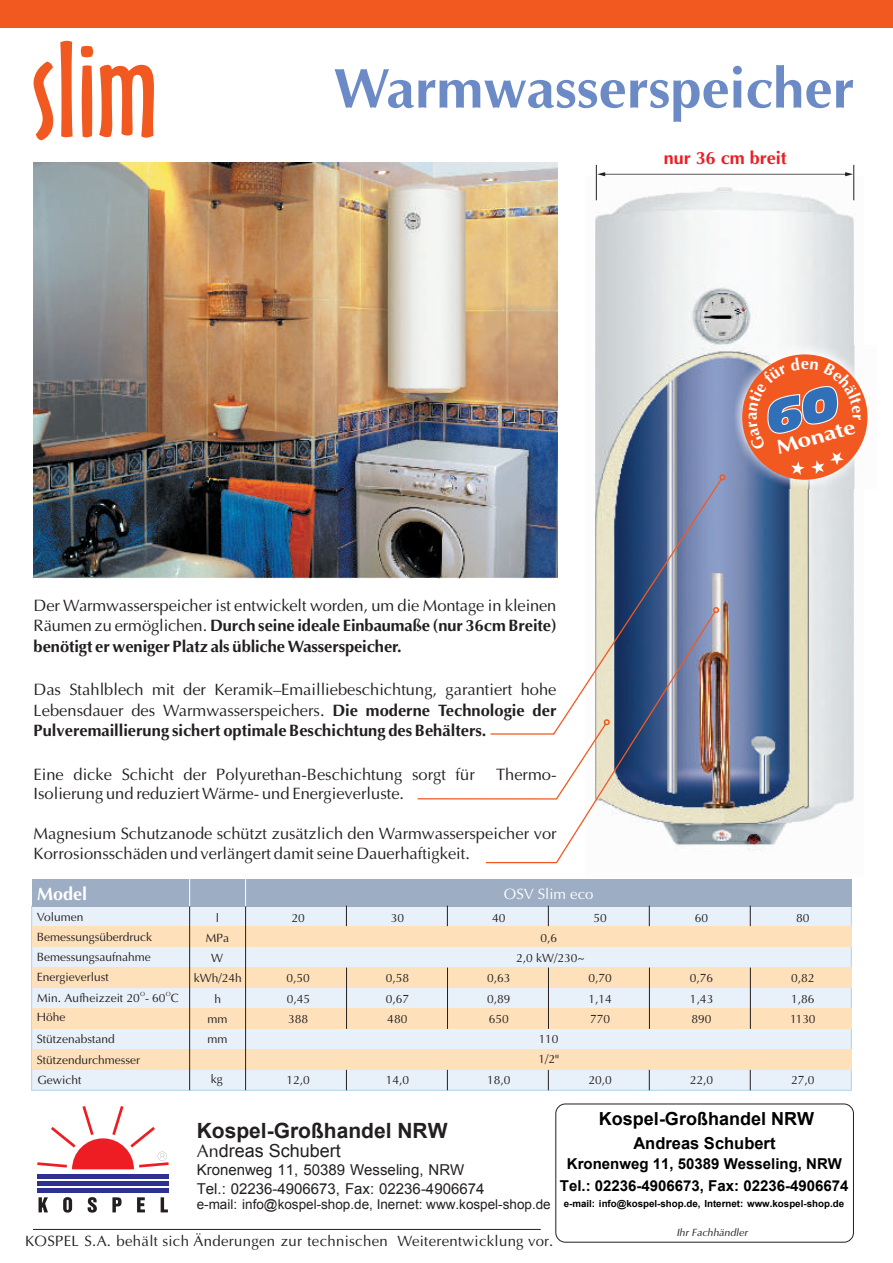
<style>
.page{position:relative;width:893px;height:1263px;background:#fff}
.page>*{position:absolute;margin:0;border:0;box-sizing:border-box;transform-origin:0 0}
.t1{font:126.3px "Oz Handicraft BT";color:#f15921}
.t2{font:700 56.1px "Ottawa";color:#6c8bc6}
.t3{font:700 21px "Arial";color:#231f20}
.t4{font:700 20.25px "Ottawa";color:#fff;scale:1.2 1}
.t5{font:700 18px "Arial";color:#000}
.t6{font:18px "Arial";color:#231f20}
.t7{font:700 18px "Ottawa";color:#ee1d23}
.t8{font:700 18px "Ottawa";color:#fff}
.t9{font:16.5px/20.4px "Ottawa";color:#231f20}
.t10{font:700 16.5px/20.4px "Ottawa";letter-spacing:-.005em;color:#231f20;text-align:justify}
.t11{font:700 16.5px "Arial";color:#000}
.t12{font:700 16.5px "Ottawa";color:#fff}
.t13{font:15px/18.5px "Arial";color:#231f20}
.t14{font:700 15px/21.9px "Arial";color:#000;text-align:center}
.t15{font:15px "Ottawa";letter-spacing:.02em;color:#231f20}
.t16{font:15px "Ottawa";color:#fff}
.t17{font:13.5px "Arial";color:#231f20}
.t18{font:12px/21.1px "Ottawa";color:#231f20}
.t19{font:italic 10.5px "Ottawa";color:#231f20}
.t20{font:700 9.75px "Arial";color:#000}
.t21{font:6px "Ottawa";color:#231f20}
.s1{font-weight:400}
.s2{font-weight:700}
.s3{font-family:"Ottawa"}
</style>
<div class="page">
<img style="left:33px;top:162px;width:524px;height:417px">
<img style="left:594px;top:176px;width:261px;height:675px">
<hr style="left:596px;top:165px;width:1px;height:35px;background:#231f20">
<hr style="left:853px;top:165px;width:1px;height:35px;background:#231f20">
<svg style="left:597px;top:172px;width:256px;height:4px"></svg>
<svg style="left:37px;top:1106px;width:132px;height:63px"></svg>
<svg style="left:39px;top:1197px;width:129px;height:15px"></svg>
<div style="left:556px;top:1104px;width:298px;height:138px;border:1px solid #231f20;border-radius:10px"></div>
<hr style="left:33px;top:1229px;width:508px;height:1px;background:#231f20">
<svg style="left:486px;top:735px;width:233px;height:128px"></svg>
<svg style="left:490px;top:474px;width:235px;height:261px"></svg>
<svg style="left:418px;top:719px;width:192px;height:80px"></svg>
<div style="left:31px;top:906px;width:820px;height:184px;background:#e8f0f9;border:1px solid #aad6f2"></div>
<div style="left:32px;top:879px;width:819px;height:27px;background:#9dadc3"></div>
<div style="left:32px;top:927px;width:819px;height:20px;background:#fee0ba"></div>
<div style="left:32px;top:967px;width:819px;height:21px;background:#fee0ba"></div>
<div style="left:32px;top:1008px;width:819px;height:21px;background:#fee0ba"></div>
<div style="left:32px;top:1049px;width:819px;height:21px;background:#fee0ba"></div>
<hr style="left:245px;top:906px;width:1px;height:184px;background:#231f20">
<svg style="left:245px;top:879px;width:1px;height:27px"></svg>
<hr style="left:189px;top:906px;width:1px;height:184px;background:#231f20">
<svg style="left:189px;top:879px;width:1px;height:27px"></svg>
<hr style="left:346px;top:967px;width:1px;height:62px;background:#231f20">
<hr style="left:447px;top:967px;width:1px;height:62px;background:#231f20">
<hr style="left:548px;top:967px;width:1px;height:62px;background:#231f20">
<hr style="left:750px;top:967px;width:1px;height:62px;background:#231f20">
<hr style="left:649px;top:967px;width:1px;height:62px;background:#231f20">
<svg style="left:346px;top:906px;width:1px;height:20px"></svg>
<svg style="left:447px;top:906px;width:1px;height:20px"></svg>
<svg style="left:548px;top:906px;width:1px;height:20px"></svg>
<svg style="left:750px;top:906px;width:1px;height:20px"></svg>
<svg style="left:649px;top:906px;width:1px;height:20px"></svg>
<svg style="left:346px;top:1070px;width:1px;height:20px"></svg>
<svg style="left:447px;top:1070px;width:1px;height:20px"></svg>
<svg style="left:548px;top:1070px;width:1px;height:20px"></svg>
<svg style="left:750px;top:1070px;width:1px;height:20px"></svg>
<svg style="left:649px;top:1070px;width:1px;height:20px"></svg>
<img style="left:733px;top:346px;width:135px;height:142px">
<div style="left:742px;top:354px;width:125px;height:126px;background:#f15921;border-radius:50%"></div>
<div style="left:0;top:0;width:893px;height:27px;background:#f15921"></div>
<hr style="left:37px;top:1175px;width:132px;height:4px;background:#2e3092">
<hr style="left:37px;top:1188px;width:132px;height:4px;background:#2e3092">
<hr style="left:37px;top:1181px;width:132px;height:4px;background:#2e3092">
<svg style="left:748px;top:357px;width:114px;height:118px"></svg>
<h1 class="t1" style="left:31px;top:40px;width:128px">slim</h1>
<h2 class="t2" style="left:334px;top:66px;width:522px">Warmwasserspeicher</h2>
<p class="t7" style="left:664px;top:151px;width:125px">nur 36 cm breit</p>
<p class="t12" style="left:745px;top:420px;width:10px;rotate:-90deg">a</p>
<p class="t12" style="left:801px;top:357px;width:10px">e</p>
<p class="t4" style="left:775px;top:439px;width:69px;rotate:-15deg">Mon e</p>
<p class="t10" style="left:34px;top:597px;width:524px"><span class="s1">Der Warmwasserspeicher ist entwickelt worden, um die Montage in kleinen Räumen zu ermöglichen.</span> Durch seine ideale Einbaumaße (nur 36cm Breite) benötigt er weniger Platz als übliche Wasserspeicher.</p>
<p class="t9" style="left:34px;top:681px;width:524px;text-align:justify">Das Stahlblech mit der Keramik–Emailliebeschichtung, garantiert hohe Lebensdauer des Warmwasserspeichers. <span class="s2">Die moderne Technologie der Pulveremaillierung sichert optimale Beschichtung des Behälters.</span></p>
<p class="t9" style="left:34px;top:765px;width:443px">Eine dicke Schicht der Polyurethan-Beschichtung sorgt für</p>
<p class="t9" style="left:496px;top:765px;width:62px">Thermo-</p>
<p class="t9" style="left:34px;top:785px;width:372px">Isolierung und reduziert Wärme- und Energieverluste.</p>
<p class="t9" style="left:34px;top:825px;width:525px;line-height:20px">Magnesium Schutzanode schützt zusätzlich den Warmwasserspeicher vor<br>Korrosionsschäden und verlängert damit seine Dauerhaftigkeit.</p>
<p class="t8" style="left:37px;top:887px;width:52px">Model</p>
<p class="t16" style="left:504px;top:888px;width:91px">OSV Slim eco</p>
<p class="t18" style="left:37px;top:908px;width:117px;line-height:20.1px">Volumen<br>Bemessungsüberdruck<br>Bemessungsaufnahme<br>Energieverlust</p>
<p class="t21" style="left:140px;top:991px;width:6px">O</p>
<p class="t21" style="left:166px;top:991px;width:6px">O</p>
<p class="t18" style="left:37px;top:989px;width:143px;line-height:19.8px">Min. Aufheizzeit 20 - 60 C<br>Höhe</p>
<p class="t18" style="left:37px;top:1029px;width:105px">Stützenabstand<br>Stützendurchmesser</p>
<p class="t18" style="left:38px;top:1070px;width:45px">Gewicht</p>
<p class="t18" style="left:216px;top:908px;width:5px">l</p>
<p class="t18" style="left:206px;top:929px;width:25px">MPa</p>
<p class="t18" style="left:194px;top:948px;width:50px;line-height:20.7px;text-align:center">W kWh/24h h</p>
<p class="t18" style="left:208px;top:1010px;width:21px;line-height:20px">mm mm</p>
<p class="t18" style="left:211px;top:1069px;width:13px">kg</p>
<p class="t18" style="left:291px;top:909px;width:15px">20</p>
<p class="t18" style="left:391px;top:909px;width:15px">30</p>
<p class="t18" style="left:492px;top:909px;width:15px">40</p>
<p class="t18" style="left:593px;top:909px;width:15px">50</p>
<p class="t18" style="left:695px;top:909px;width:15px">60</p>
<p class="t18" style="left:796px;top:909px;width:15px">80</p>
<p class="t18" style="left:516px;top:929px;width:70px;line-height:19.8px;text-align:center">0,6<br>2,0 kW/230~</p>
<p class="t18" style="left:286px;top:969px;width:25px">0,50<br>0,45</p>
<p class="t18" style="left:386px;top:969px;width:25px">0,58<br>0,67</p>
<p class="t18" style="left:487px;top:969px;width:25px">0,63<br>0,89</p>
<p class="t18" style="left:588px;top:969px;width:25px">0,70<br>1,14</p>
<p class="t18" style="left:690px;top:969px;width:25px">0,76<br>1,43</p>
<p class="t18" style="left:791px;top:969px;width:25px">0,82<br>1,86</p>
<p class="t18" style="left:288px;top:1009px;width:22px">388</p>
<p class="t18" style="left:387px;top:1009px;width:22px">480</p>
<p class="t18" style="left:489px;top:1009px;width:22px">650</p>
<p class="t18" style="left:590px;top:1009px;width:22px">770</p>
<p class="t18" style="left:691px;top:1009px;width:22px">890</p>
<p class="t18" style="left:790px;top:1009px;width:27px">1130</p>
<p class="t18" style="left:538px;top:1031px;width:22px;line-height:19.6px">110<br>1/2"</p>
<p class="t18" style="left:286px;top:1070px;width:25px">12,0</p>
<p class="t18" style="left:386px;top:1070px;width:25px">14,0</p>
<p class="t18" style="left:487px;top:1070px;width:25px">18,0</p>
<p class="t18" style="left:588px;top:1070px;width:25px">20,0</p>
<p class="t18" style="left:690px;top:1070px;width:25px">22,0</p>
<p class="t18" style="left:791px;top:1070px;width:25px">27,0</p>
<p class="t3" style="left:197px;top:1119px;width:252px">Kospel-Großhandel NRW</p>
<p class="t6" style="left:197px;top:1140px;width:146px"><span class="s3">An</span>dreas Schubert</p>
<p class="t13" style="left:197px;top:1161px;width:289px">Kronenweg 11, 50389 Wesseling, NRW<br>Tel.: 02236-4906673, Fax: 02236-4906674</p>
<p class="t17" style="left:197px;top:1197px;width:356px">e-mail: info@kospel-shop.de, Inernet: www.kospel-shop.de</p>
<p class="t5" style="left:599px;top:1109px;width:217px">Kospel-Großhandel NRW</p>
<p class="t11" style="left:633px;top:1134px;width:144px">Andreas Schubert</p>
<p class="t14" style="left:560px;top:1153px;width:290px">Kronenweg 11, 50389 Wesseling, NRW<br>Tel.: 02236-4906673, Fax: 02236-4906674</p>
<p class="t20" style="left:564px;top:1198px;width:282px">e-mail: info@kospel-shop.de, Internet: www.kospel-shop.de</p>
<p class="t15" style="left:25px;top:1235px;width:529px">KOSPEL S.A. behält sich Änderungen zur technischen Weiterentwicklung vor.</p>
<p class="t19" style="left:676px;top:1228px;width:73px">Ihr Fachhändler</p>
</div>
